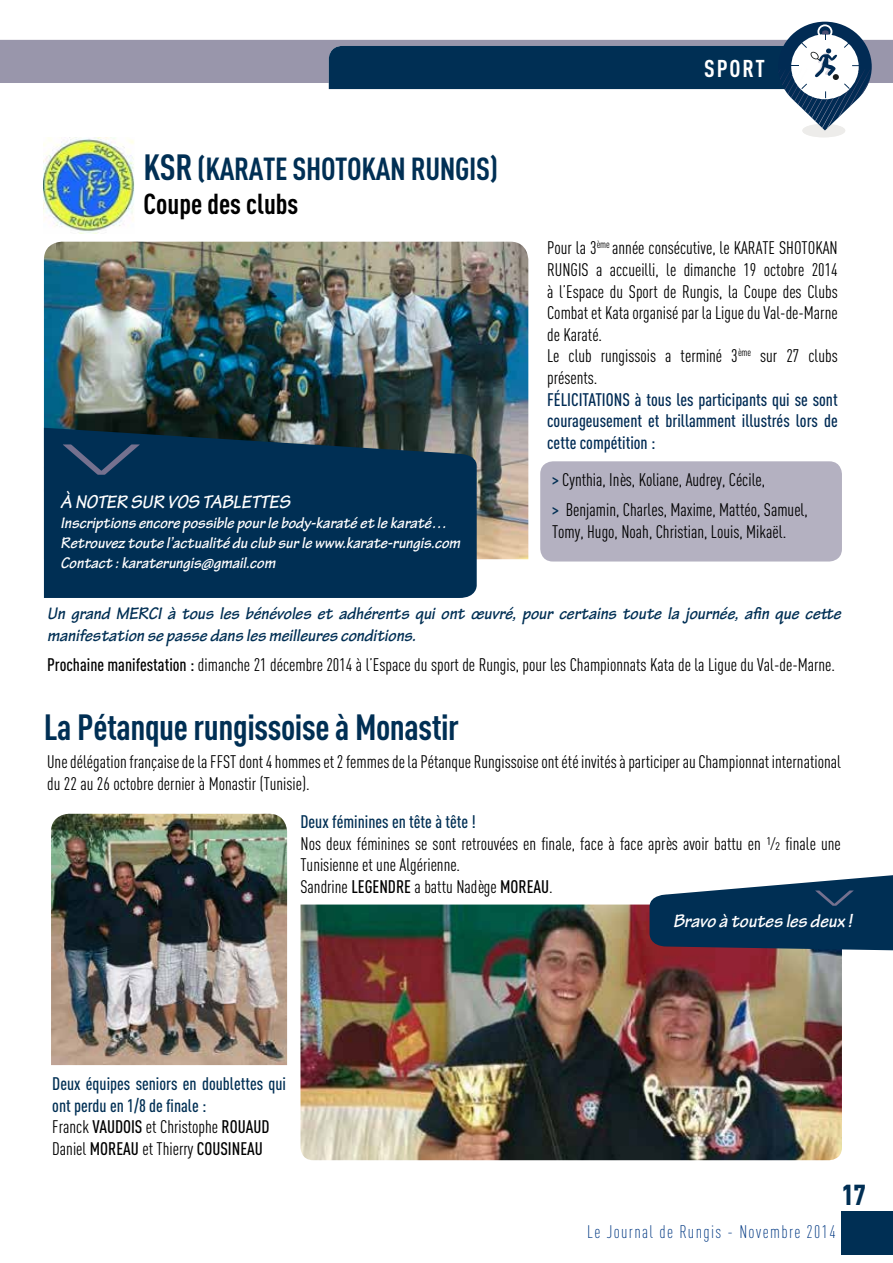
<style>
.page{position:relative;width:893px;height:1263px;background:#fff}
.page>*{position:absolute;margin:0;border:0;box-sizing:border-box;transform-origin:0 0}
.t1{font:700 36px "DIN Cond";letter-spacing:-.01em;color:#002f54}
.t2{font:700 31.5px "DIN Cond";letter-spacing:-.01em;color:#002f54}
.t3{font:700 28.5px "DIN Cond";color:#000}
.t4{font:900 28.5px "DIN Cond";color:#002f54}
.t5{font:700 24px "DIN Cond";letter-spacing:.075em;color:#fff}
.t6{font:italic 700 19.5px "Tekton Pro";color:#fff}
.t7{font:18px/21.6px "DIN Cond";color:#000}
.t8{font:italic 700 18px/21.6px "Tekton Pro";color:#002f54}
.t9{font:500 18px/21.6px "DIN Cond";color:#002f54}
.t10{font:300 18px "DIN Cond";letter-spacing:.075em;color:#003882}
.t11{font:italic 700 16.5px/20px "Tekton Pro";color:#fff}
.s1{font-size:36px}
.s2{font-weight:500;color:#012b54}
.s3{font-weight:500;color:#002f54}
.s4{font-weight:500}
.s5{font-weight:400;color:#000}
.s6{color:#000}
</style>
<div class="page">
<div style="left:540px;top:461px;width:302px;height:100px;background:#b4b1c1;border-radius:13px"></div>
<div style="left:842px;top:1211px;width:51px;height:43px;background:#002f54"></div>
<div style="left:802px;top:124px;width:43px;height:13px;background:#edecea;border-radius:50%"></div>
<svg style="left:0;top:22px;width:893px;height:108px"></svg>
<img style="left:44px;top:242px;width:484px;height:317px">
<img style="left:44px;top:137px;width:91px;height:97px">
<svg style="left:44px;top:428px;width:433px;height:170px;fill:#002f54"></svg>
<svg style="left:63px;top:444px;width:77px;height:31px"></svg>
<img style="left:51px;top:814px;width:236px;height:251px">
<img style="left:300px;top:904px;width:542px;height:256px">
<svg style="left:649px;top:875px;width:244px;height:76px"></svg>
<p class="t2" style="left:144px;top:150px;width:356px"><span class="s1">KSR</span> (KARATE SHOTOKAN RUNGIS)</p>
<p class="t3" style="left:144px;top:187px;width:156px">Coupe des clubs</p>
<p class="t6" style="left:61px;top:490px;width:231px">À NOTER SUR VOS TABLETTES</p>
<p class="t11" style="left:61px;top:513px;width:401px">Inscriptions encore possible pour le body-karaté et le karaté…<br>Retrouvez toute l’actualité du club sur le www.karate-rungis.com<br>Contact : karaterungis@gmail.com</p>
<p class="t5" style="left:704px;top:54px;width:62px">SPORT</p>
<p class="t7" style="left:547px;top:237px;width:292px">Pour la 3<sup>ème</sup> année consécutive, le KARATE SHOTOKAN RUNGIS a accueilli, le dimanche 19 octobre 2014 à l’Espace du Sport de Rungis, la Coupe des Clubs Combat et Kata organisé par la Ligue du Val-de-Marne de Karaté.<br>Le club rungissois a terminé 3<sup>ème</sup> sur 27 clubs présents.<br><span class="s2">FÉLICITATIONS à tous les participants qui se sont courageusement et brillamment illustrés lors de cette compétition :</span></p>
<p class="t7" style="left:552px;top:465px;width:257px;line-height:30px"><span class="s3">&gt;</span> Cynthia, Inès, Koliane, Audrey, Cécile,<br><span class="s3">&gt;</span> Benjamin, Charles, Maxime, Mattéo, Samuel,</p>
<p class="t7" style="left:552px;top:521px;width:236px">Tomy, Hugo, Noah, Christian, Louis, Mikaël.</p>
<p class="t8" style="left:47px;top:603px;width:795px">Un grand MERCI à tous les bénévoles et adhérents qui ont œuvré, pour certains toute la journée, afin que cette manifestation se passe dans les meilleures conditions.</p>
<p class="t7" style="left:47px;top:654px;width:789px"><span class="s4">Prochaine manifestation :</span> dimanche 21 décembre 2014 à l’Espace du sport de Rungis, pour les Championnats Kata de la Ligue du Val-de-Marne.</p>
<p class="t1" style="left:44px;top:705px;width:417px">La Pétanque rungissoise à Monastir</p>
<p class="t7" style="left:47px;top:751px;width:795px">Une délégation française de la FFST dont 4 hommes et 2 femmes de la Pétanque Rungissoise ont été invités à participer au Championnat international du 22 au 26 octobre dernier à Monastir (Tunisie).</p>
<p class="t7" style="left:300px;top:811px;width:542px"><span class="s3">Deux féminines en tête à tête !<br></span>Nos deux féminines se sont retrouvées en finale, face à face après avoir battu en ½ finale une Tunisienne et une Algérienne.<br>Sandrine <span class="s4">LEGENDRE</span> a battu Nadège <span class="s4">MOREAU</span>.</p>
<p class="t9" style="left:52px;top:1072px;width:235px">Deux équipes seniors en doublettes qui ont perdu en 1/8 de finale :<br><span class="s5">Franck</span> <span class="s6">VAUDOIS</span> <span class="s5">et Christophe</span> <span class="s6">ROUAUD </span><span class="s5">Daniel</span> <span class="s6">MOREAU</span> <span class="s5">et Thierry</span> <span class="s6">COUSINEAU</span></p>
<p class="t6" style="left:673px;top:909px;width:181px">Bravo à toutes les deux !</p>
<p class="t10" style="left:587px;top:1221px;width:250px">Le Journal de Rungis - Novembre 2014</p>
<p class="t4" style="left:842px;top:1177px;width:26px">17</p>
</div>
